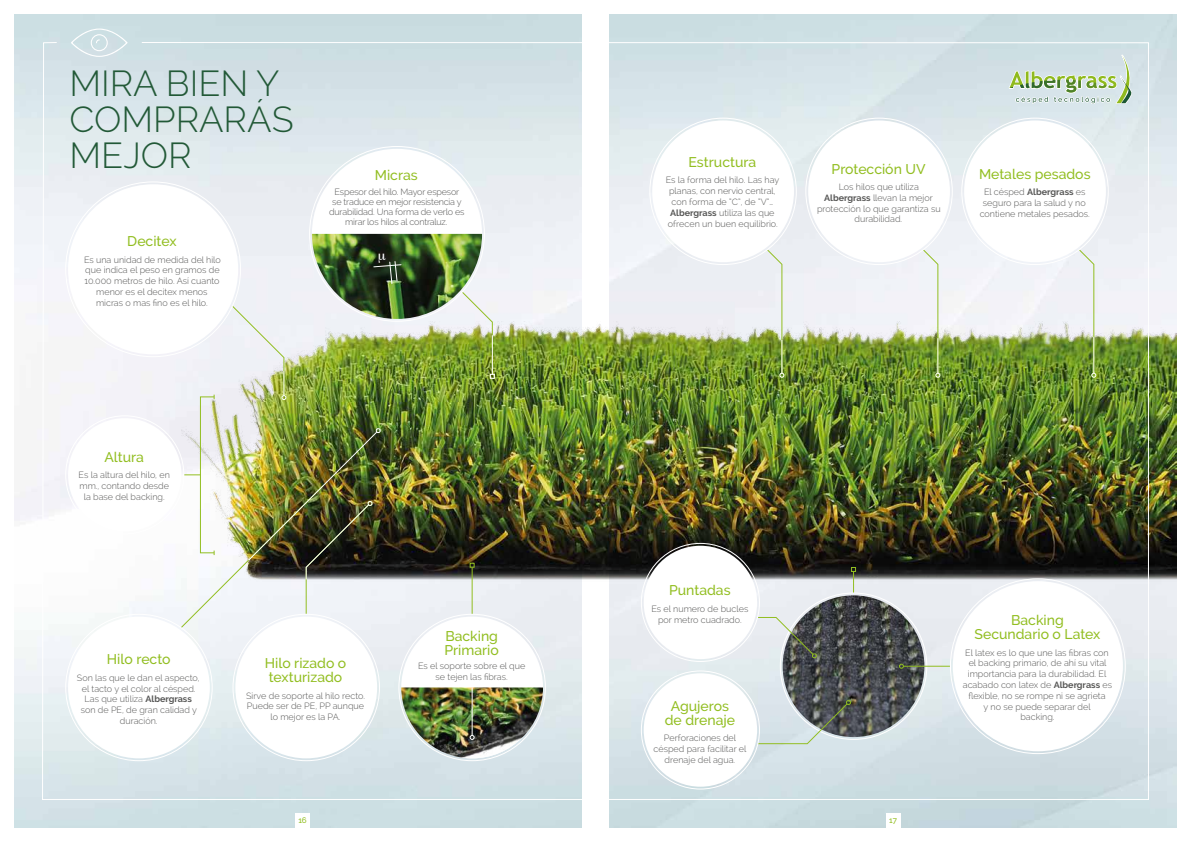
<style>
.page{position:relative;width:1191px;height:842px;background:#fff}
.page>*{position:absolute;margin:0;border:0;box-sizing:border-box;transform-origin:0 0}
.t1{font:300 36px/36px "Raleway";color:#225937}
.t2{font:500 14px/14px "Raleway";color:#92be21;text-align:center}
.t3{font:300 9px/10.8px "Raleway";color:#575756;text-align:center}
.t4{font:300 9px/10px "Raleway";letter-spacing:-.02em;color:#575756;text-align:center}
.t5{font:500 8px "Raleway";color:#92be21}
.s1{font-weight:700}
</style>
<div class="page">
<svg style="left:71px;top:29px;width:57px;height:13px"></svg>
<img style="left:1149px;top:322px;width:27px;height:283px">
<img style="left:42px;top:42px;width:1107px;height:757px">
<div style="left:68px;top:184px;width:170px;height:170px;background:#fff;border-radius:50%"></div>
<img style="left:782px;top:595px;width:142px;height:142px;border-radius:71px">
<div style="left:401px;top:617px;width:142px;height:141px;background:#fff;border-radius:50%"></div>
<div style="left:68px;top:418px;width:113px;height:113px;background:#fff;border-radius:50%"></div>
<div style="left:68px;top:617px;width:142px;height:141px;background:#fff;border-radius:50%"></div>
<div style="left:312px;top:149px;width:170px;height:170px;background:#fff;border-radius:50%"></div>
<div style="left:964px;top:120px;width:142px;height:142px;background:#fff;border-radius:50%"></div>
<div style="left:808px;top:120px;width:142px;height:142px;background:#fff;border-radius:50%"></div>
<div style="left:952px;top:581px;width:171px;height:170px;background:#fff;border-radius:50%"></div>
<svg style="left:851px;top:567px;width:5px;height:25px"></svg>
<hr style="left:471px;top:567px;width:1px;height:47px;background:#92be21">
<svg style="left:469px;top:563px;width:5px;height:5px"></svg>
<div style="left:200px;top:396px;width:15px;height:157px;border:1px solid #92be21"></div>
<hr style="left:903px;top:666px;width:47px;height:1px;background:#92be21">
<svg style="left:899px;top:664px;width:5px;height:5px"></svg>
<svg style="left:757px;top:699px;width:94px;height:46px;background:#a4adae"></svg>
<svg style="left:757px;top:616px;width:60px;height:43px;background:#a1a5a3"></svg>
<img style="left:401px;top:687px;width:142px;height:71px">
<hr style="left:471px;top:687px;width:1px;height:48px;background:#fff">
<svg style="left:469px;top:735px;width:5px;height:5px"></svg>
<img style="left:312px;top:234px;width:170px;height:85px">
<div style="left:235px;top:617px;width:142px;height:141px;background:#fff;border-radius:50%"></div>
<div style="left:652px;top:120px;width:142px;height:142px;background:#fff;border-radius:50%"></div>
<div style="left:643px;top:546px;width:114px;height:113px;background:#fff;border-radius:50%"></div>
<div style="left:643px;top:673px;width:114px;height:114px;background:#fff;border-radius:50%"></div>
<svg style="left:231px;top:305px;width:55px;height:95px"></svg>
<img style="left:461px;top:291px;width:34px;height:88px">
<img style="left:180px;top:428px;width:202px;height:201px">
<svg style="left:766px;top:248px;width:18px;height:130px;background:#c1ceaa"></svg>
<svg style="left:1078px;top:248px;width:18px;height:130px"></svg>
<svg style="left:922px;top:248px;width:18px;height:130px"></svg>
<svg style="left:1008px;top:54px;width:126px;height:50px;background:#c8d9cb"></svg>
<svg style="left:373px;top:254px;width:29px;height:31px"></svg>
<h1 class="t1" style="left:69px;top:65px;width:226px">MIRA BIEN Y<br>COMPRARÁS<br>MEJOR</h1>
<h2 class="t2" style="left:127px;top:234px;width:51px">Decitex</h2>
<p class="t3" style="left:84px;top:254px;width:138px">Es una unidad de medida del hilo que indica el peso en gramos de<br>10.000 metros de hilo. Así cuanto menor es el decitex menos micras o mas fino es el hilo.</p>
<h2 class="t2" style="left:375px;top:168px;width:44px">Micras</h2>
<p class="t4" style="left:329px;top:187px;width:137px">Espesor del hilo. Mayor espesor se traduce en mejor resistencia y durabilidad. Una forma de verlo es mirar los hilos al contraluz.</p>
<h2 class="t2" style="left:688px;top:155px;width:69px">Estructura</h2>
<p class="t3" style="left:665px;top:175px;width:115px">Es la forma del hilo. Las hay planas, con nervio central, con forma de “C”, de “V”…<br><span class="s1">Albergrass</span> utiliza las que ofrecen un buen equilibrio.</p>
<h2 class="t2" style="left:831px;top:162px;width:95px">Protección UV</h2>
<p class="t3" style="left:817px;top:181px;width:125px">Los hilos que utiliza<br><span class="s1">Albergrass</span> llevan la mejor protección lo que garantiza su durabilidad.</p>
<h2 class="t2" style="left:979px;top:167px;width:113px">Metales pesados</h2>
<p class="t3" style="left:979px;top:187px;width:112px">El césped <span class="s1">Albergrass</span> es seguro para la salud y no contiene metales pesados.</p>
<h2 class="t2" style="left:104px;top:450px;width:41px">Altura</h2>
<p class="t3" style="left:79px;top:470px;width:93px">Es la altura del hilo, en mm., contando desde la base del backing.</p>
<h2 class="t2" style="left:107px;top:652px;width:65px">Hilo recto</h2>
<p class="t3" style="left:77px;top:672px;width:124px">Son las que le dan el aspecto, el tacto y el color al césped.<br>Las que utiliza <span class="s1">Albergrass </span>son de PE, de gran calidad y duración.</p>
<h2 class="t2" style="left:265px;top:656px;width:83px;text-align:left">Hilo rizado o texturizado</h2>
<p class="t3" style="left:246px;top:690px;width:120px">Sirve de soporte al hilo recto.<br>Puede ser de PE, PP aunque lo mejor es la PA.</p>
<h2 class="t2" style="left:444px;top:629px;width:56px;text-align:left">Backing<br>Primario</h2>
<p class="t3" style="left:418px;top:660px;width:109px">Es el soporte sobre el que se tejen las fibras.</p>
<h2 class="t2" style="left:669px;top:583px;width:63px">Puntadas</h2>
<p class="t3" style="left:651px;top:603px;width:98px">Es el numero de bucles por metro cuadrado.</p>
<h2 class="t2" style="left:665px;top:699px;width:72px">Agujeros de drenaje</h2>
<p class="t3" style="left:653px;top:732px;width:94px">Perforaciones del césped para facilitar el drenaje del agua.</p>
<p class="t5" style="left:298px;top:816px;width:10px">16</p>
<p class="t5" style="left:889px;top:816px;width:9px">17</p>
<h2 class="t2" style="left:974px;top:613px;width:127px">Backing<br>Secundario o Latex</h2>
<p class="t3" style="left:963px;top:647px;width:151px">El latex es lo que une las fibras con el backing primario, de ahí su vital importancia para la durabilidad. El acabado con latex de <span class="s1">Albergrass</span> es flexible, no se rompe ni se agrieta<br>y no se puede separar del<br>backing.</p>
</div>
